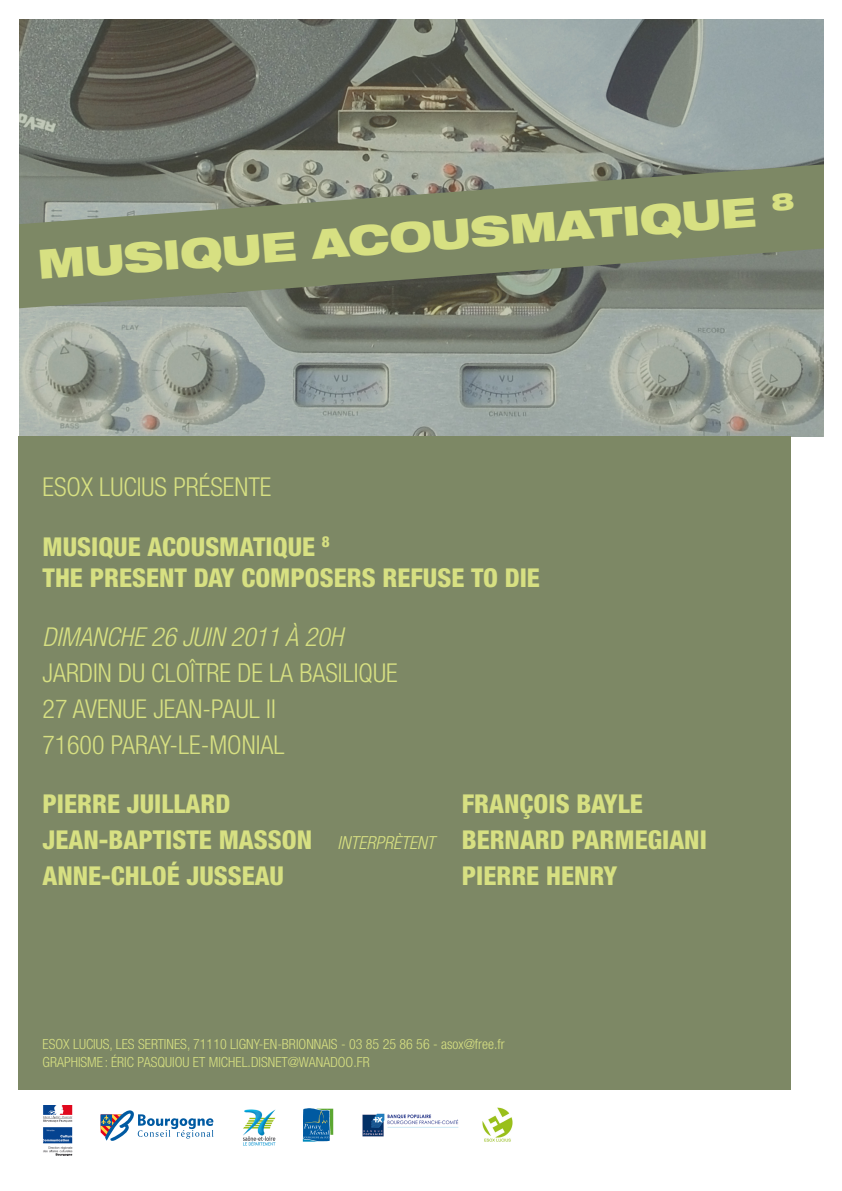
<style>
.page{position:relative;width:842px;height:1191px;background:#fff}
.page>*{position:absolute;margin:0;border:0;box-sizing:border-box;transform-origin:0 0}
.t1{font:900 expanded 40.6px "Helvetica Neue LT Std";color:#d7e082}
.t2{font:800 condensed 26px/36px "Helvetica Neue LT Std";color:#d7e082}
.t3{font:300 condensed 26px/36px "Helvetica Neue LT Std";color:#d7e082}
.t4{font:italic 300 condensed 26px "Helvetica Neue LT Std";color:#d7e082}
.t5{font:italic 300 condensed 18px "Helvetica Neue LT Std";color:#d7e082}
.t6{font:300 condensed 14px/18px "Helvetica Neue LT Std";color:#d7e082}
</style>
<div class="page">
<img style="left:18px;top:19px;width:806px;height:418px">
<svg style="left:18px;top:163px;width:806px;height:147px;background:#7e866d"></svg>
<div style="left:18px;top:437px;width:772px;height:653px;background:#7d8865"></div>
<svg style="left:101px;top:1110px;width:112px;height:30px"></svg>
<img style="left:243px;top:1109px;width:33px;height:37px">
<svg style="left:303px;top:1108px;width:30px;height:33px"></svg>
<img style="left:362px;top:1113px;width:97px;height:24px">
<img style="left:482px;top:1107px;width:30px;height:35px">
<img style="left:43px;top:1105px;width:30px;height:51px">
<h1 class="t1" style="left:36px;top:237px;width:760px;rotate:-4deg">MUSIQUE ACOUSMATIQUE <sup>8</sup></h1>
<p class="t3" style="left:43px;top:469px;width:230px">ESOX LUCIUS PRÉSENTE</p>
<p class="t2" style="left:43px;top:530px;width:499px;line-height:31.2px">MUSIQUE ACOUSMATIQUE <sup>8<br></sup>THE PRESENT DAY COMPOSERS REFUSE TO DIE</p>
<p class="t4" style="left:43px;top:621px;width:302px">DIMANCHE 26 JUIN 2011 À 20H</p>
<p class="t3" style="left:43px;top:654px;width:357px">JARDIN DU CLOÎTRE DE LA BASILIQUE<br>27 AVENUE JEAN-PAUL II<br>71600 PARAY-LE-MONIAL</p>
<p class="t2" style="left:43px;top:785px;width:271px">PIERRE JUILLARD<br>JEAN-BAPTISTE MASSON<br>ANNE-CHLOÉ JUSSEAU</p>
<p class="t2" style="left:462px;top:785px;width:247px">FRANÇOIS BAYLE<br>BERNARD PARMEGIANI<br>PIERRE HENRY</p>
<p class="t5" style="left:337px;top:832px;width:99px">INTERPRÈTENT</p>
<p class="t6" style="left:43px;top:1035px;width:464px">ESOX LUCIUS, LES SERTINES, 71110 LIGNY-EN-BRIONNAIS - 03 85 25 86 56 - asox@free.fr<br>GRAPHISME : ÉRIC PASQUIOU ET MICHEL.DISNET@WANADOO.FR</p>
</div>
